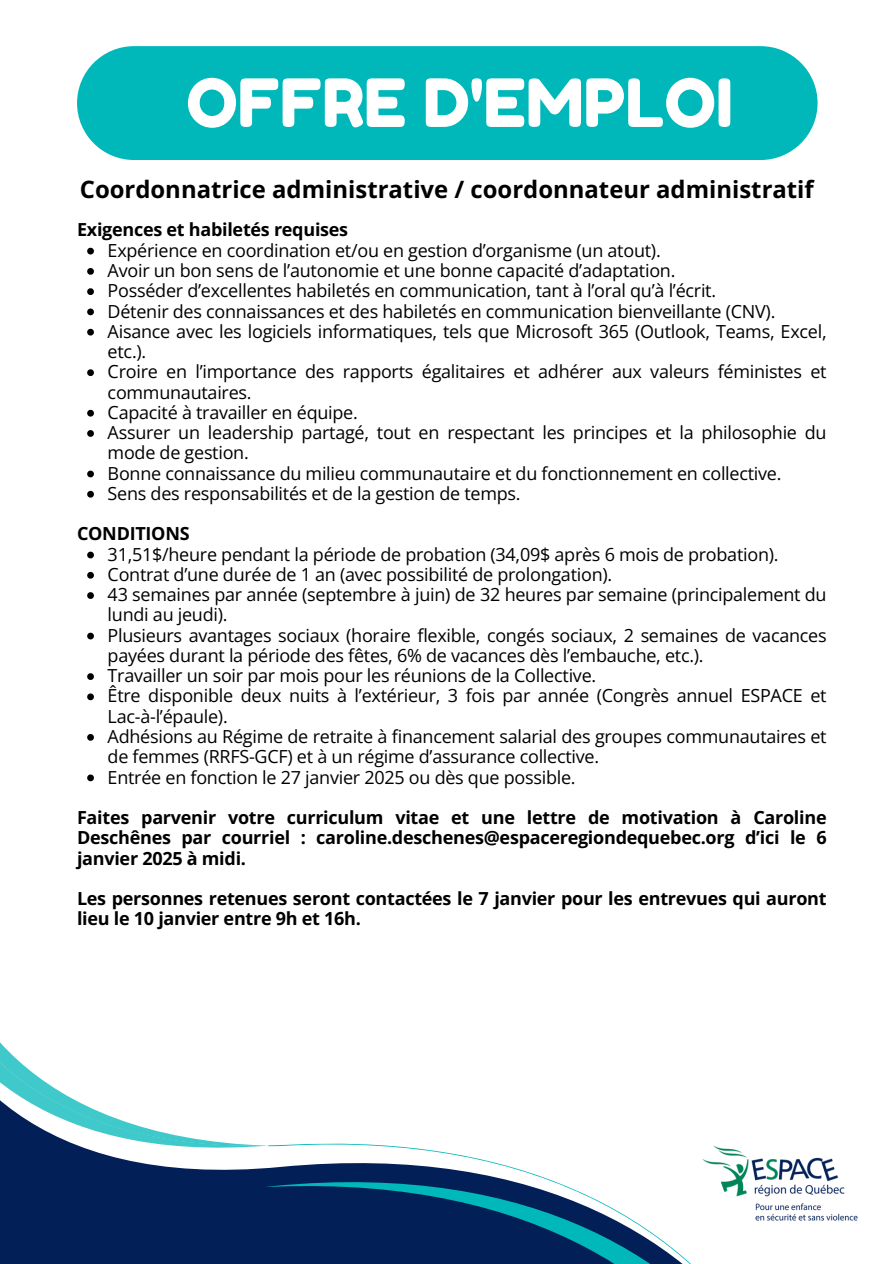
<style>
.page{position:relative;width:894px;height:1264px;background:#fff}
.page>*{position:absolute;margin:0;border:0;box-sizing:border-box;transform-origin:0 0}
.t1{font:66.3px "Fredoka One";color:#fff}
.t2{font:700 23.85px "Open Sans";color:#000}
.t3{font:18px/20.2px "Open Sans";letter-spacing:-.015em;color:#000}
.t4{font:700 18px/20.2px "Open Sans";letter-spacing:-.015em;color:#000;text-align:justify}
</style>
<div class="page">
<div style="left:77px;top:46px;width:740px;height:114px;background:#00b8ba;border-radius:57px"></div>
<svg style="left:87px;top:248px;width:7px;height:6px"></svg>
<svg style="left:87px;top:268px;width:7px;height:7px"></svg>
<svg style="left:87px;top:288px;width:7px;height:7px"></svg>
<svg style="left:87px;top:308px;width:7px;height:7px"></svg>
<svg style="left:87px;top:329px;width:7px;height:6px"></svg>
<svg style="left:87px;top:369px;width:7px;height:7px"></svg>
<svg style="left:87px;top:410px;width:7px;height:6px"></svg>
<svg style="left:87px;top:430px;width:7px;height:7px"></svg>
<svg style="left:87px;top:470px;width:7px;height:7px"></svg>
<svg style="left:87px;top:491px;width:7px;height:6px"></svg>
<svg style="left:87px;top:551px;width:7px;height:7px"></svg>
<svg style="left:87px;top:572px;width:7px;height:6px"></svg>
<svg style="left:87px;top:592px;width:7px;height:7px"></svg>
<svg style="left:87px;top:632px;width:7px;height:7px"></svg>
<svg style="left:87px;top:673px;width:7px;height:7px"></svg>
<svg style="left:87px;top:693px;width:7px;height:7px"></svg>
<svg style="left:87px;top:734px;width:7px;height:6px"></svg>
<svg style="left:87px;top:774px;width:7px;height:7px"></svg>
<img style="left:802px;top:1157px;width:56px;height:64px">
<div style="left:0;top:1159px;width:802px;height:104px;background:#031f58"></div>
<svg style="left:253px;top:1143px;width:542px;height:120px"></svg>
<svg style="left:293px;top:1143px;width:10px;height:36px"></svg>
<svg style="left:0;top:1042px;width:293px;height:147px"></svg>
<p class="t1" style="left:186px;top:62px;width:548px">OFFRE D'EMPLOI</p>
<p class="t2" style="left:80px;top:172px;width:735px">Coordonnatrice administrative / coordonnateur administratif</p>
<h1 class="t4" style="left:77px;top:219px;width:272px">Exigences et habiletés requises</h1>
<h2 class="t3" style="left:108px;top:240px;width:554px">Expérience en coordination et/ou en gestion d’organisme (un atout).</h2>
<h4 class="t3" style="left:108px;top:260px;width:569px">Avoir un bon sens de l’autonomie et une bonne capacité d’adaptation.</h4>
<p class="t3" style="left:108px;top:280px;width:610px">Posséder d’excellentes habiletés en communication, tant à l’oral qu’à l’écrit.</p>
<p class="t3" style="left:108px;top:300px;width:669px">Détenir des connaissances et des habiletés en communication bienveillante (CNV).</p>
<p class="t3" style="left:108px;top:321px;width:720px">Aisance avec les logiciels informatiques, tels que Microsoft 365 (Outlook, Teams, Excel, etc.).</p>
<p class="t3" style="left:108px;top:361px;width:720px">Croire en l’importance des rapports égalitaires et adhérer aux valeurs féministes et communautaires.</p>
<p class="t3" style="left:108px;top:402px;width:251px">Capacité à travailler en équipe.</p>
<p class="t3" style="left:108px;top:422px;width:720px">Assurer un leadership partagé, tout en respectant les principes et la philosophie du mode de gestion.</p>
<p class="t3" style="left:108px;top:462px;width:675px">Bonne connaissance du milieu communautaire et du fonctionnement en collective.</p>
<p class="t3" style="left:108px;top:483px;width:414px">Sens des responsabilités et de la gestion de temps.</p>
<p class="t4" style="left:77px;top:523px;width:114px">CONDITIONS</p>
<p class="t3" style="left:108px;top:543px;width:672px">31,51$/heure pendant la période de probation (34,09$ après 6 mois de probation).</p>
<h3 class="t3" style="left:108px;top:564px;width:506px">Contrat d’une durée de 1 an (avec possibilité de prolongation).</h3>
<p class="t3" style="left:108px;top:584px;width:720px">43 semaines par année (septembre à juin) de 32 heures par semaine (principalement du lundi au jeudi).</p>
<p class="t3" style="left:108px;top:624px;width:720px">Plusieurs avantages sociaux (horaire flexible, congés sociaux, 2 semaines de vacances payées durant la période des fêtes, 6% de vacances dès l’embauche, etc.).</p>
<p class="t3" style="left:108px;top:665px;width:490px">Travailler un soir par mois pour les réunions de la Collective.</p>
<p class="t3" style="left:108px;top:685px;width:720px">Être disponible deux nuits à l’extérieur, 3 fois par année (Congrès annuel ESPACE et<br>Lac-à-l’épaule).</p>
<p class="t3" style="left:108px;top:726px;width:720px">Adhésions au Régime de retraite à financement salarial des groupes communautaires et de femmes (RRFS-GCF) et à un régime d’assurance collective.</p>
<p class="t3" style="left:108px;top:766px;width:469px">Entrée en fonction le 27 janvier 2025 ou dès que possible.</p>
<p class="t4" style="left:77px;top:807px;width:750px">Faites parvenir votre curriculum vitae et une lettre de motivation à Caroline Deschênes par courriel : caroline.deschenes@espaceregiondequebec.org d’ici le 6 janvier 2025 à midi.</p>
<p class="t4" style="left:77px;top:888px;width:750px">Les personnes retenues seront contactées le 7 janvier pour les entrevues qui auront lieu le 10 janvier entre 9h et 16h.</p>
</div>
